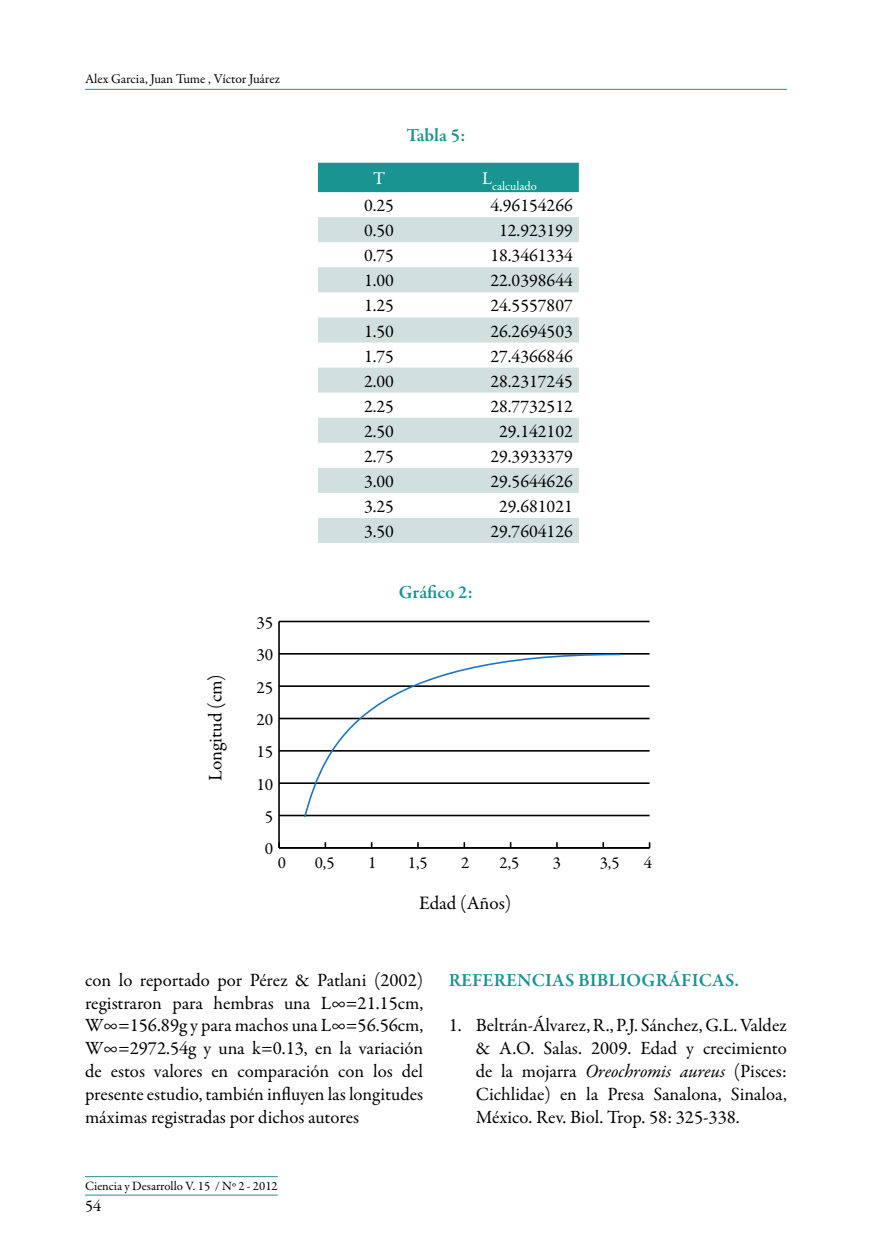
<style>
.page{position:relative;width:872px;height:1255px;background:#fff}
.page>*{position:absolute;margin:0;border:0;box-sizing:border-box;transform-origin:0 0}
.t1{font:19.2px "Garamond Premr Pro";color:#000}
.t2{font:18.75px/22.8px "Garamond Premr Pro";color:#000;text-align:justify}
.t3{font:600 18.75px "Garamond Premr Pro";letter-spacing:.005em;color:#1a9490}
.t4{font:18px "Garamond Premr Pro";color:#000}
.t5{font:18px "Garamond Premr Pro";color:#fff}
.t6{font:17.4px "Garamond Premr Pro";color:#000}
.t7{font:16.95px "Garamond Premr Pro";color:#000}
.t8{font:16.5px "Garamond Premr Pro";color:#000}
.t9{font:13.5px "Garamond Premr Pro";letter-spacing:-.005em;color:#000}
.t10{font:12.75px "Garamond Premr Pro";color:#000}
.t11{font:12.6px "Garamond Premr Pro";color:#fff}
.s1{font-style:italic}
</style>
<div class="page">
<hr style="left:85px;top:89px;width:702px;height:1px;background:#1a9490">
<hr style="left:85px;top:1194px;width:193px;height:1px;background:#1a9490">
<hr style="left:85px;top:1176px;width:193px;height:1px;background:#1a9490">
<div style="left:318px;top:163px;width:261px;height:29px;background:#1a9490"></div>
<svg style="left:318px;top:217px;width:261px;height:326px;fill:#d1e0df"></svg>
<hr style="left:278px;top:621px;width:2px;height:226px;background:#000">
<hr style="left:279px;top:847px;width:370px;height:1px;background:#000">
<hr style="left:279px;top:814px;width:370px;height:2px;background:#000">
<hr style="left:279px;top:782px;width:370px;height:2px;background:#000">
<hr style="left:279px;top:750px;width:370px;height:1px;background:#000">
<hr style="left:279px;top:717px;width:370px;height:2px;background:#000">
<hr style="left:279px;top:685px;width:370px;height:2px;background:#000">
<hr style="left:279px;top:653px;width:370px;height:1px;background:#000">
<hr style="left:279px;top:620px;width:370px;height:2px;background:#000">
<svg style="left:303px;top:653px;width:318px;height:165px"></svg>
<p class="t9" style="left:85px;top:71px;width:196px">Alex Garcia, Juan Tume , Víctor Juárez</p>
<p class="t6" style="left:256px;top:612px;width:18px">35</p>
<p class="t1" style="left:204px;top:781px;width:108px;rotate:-90deg">Longitud (cm)</p>
<p class="t6" style="left:256px;top:644px;width:18px">30</p>
<p class="t6" style="left:256px;top:676px;width:18px">25</p>
<p class="t6" style="left:256px;top:709px;width:18px">20</p>
<p class="t6" style="left:256px;top:741px;width:18px">15</p>
<p class="t6" style="left:256px;top:773px;width:18px">10</p>
<p class="t6" style="left:265px;top:806px;width:10px">5</p>
<p class="t3" style="left:406px;top:124px;width:61px">Tabla 5:</p>
<p class="t5" style="left:373px;top:167px;width:14px">T</p>
<p class="t11" style="left:482px;top:178px;width:56px"><sup>L</sup>calculado</p>
<p class="t4" style="left:364px;top:195px;width:31px">0.25</p>
<p class="t4" style="left:490px;top:195px;width:84px">4.96154266</p>
<p class="t4" style="left:364px;top:220px;width:31px">0.50</p>
<p class="t4" style="left:499px;top:220px;width:75px">12.923199</p>
<p class="t4" style="left:364px;top:245px;width:31px">0.75</p>
<p class="t4" style="left:490px;top:245px;width:84px">18.3461334</p>
<p class="t4" style="left:364px;top:270px;width:31px">1.00</p>
<p class="t4" style="left:490px;top:270px;width:84px">22.0398644</p>
<p class="t4" style="left:364px;top:295px;width:31px">1.25</p>
<p class="t4" style="left:490px;top:295px;width:84px">24.5557807</p>
<p class="t4" style="left:364px;top:320px;width:31px">1.50</p>
<p class="t4" style="left:490px;top:320px;width:84px">26.2694503</p>
<p class="t4" style="left:364px;top:345px;width:31px">1.75</p>
<p class="t4" style="left:490px;top:345px;width:84px">27.4366846</p>
<p class="t4" style="left:364px;top:370px;width:31px">2.00</p>
<p class="t4" style="left:490px;top:370px;width:84px">28.2317245</p>
<p class="t4" style="left:364px;top:395px;width:31px">2.25</p>
<p class="t4" style="left:490px;top:395px;width:84px">28.7732512</p>
<p class="t4" style="left:364px;top:420px;width:31px">2.50</p>
<p class="t4" style="left:499px;top:420px;width:75px">29.142102</p>
<p class="t4" style="left:364px;top:445px;width:31px">2.75</p>
<p class="t4" style="left:490px;top:445px;width:84px">29.3933379</p>
<p class="t4" style="left:364px;top:470px;width:31px">3.00</p>
<p class="t4" style="left:490px;top:470px;width:84px">29.5644626</p>
<p class="t4" style="left:364px;top:495px;width:31px">3.25</p>
<p class="t4" style="left:499px;top:495px;width:75px">29.681021</p>
<p class="t4" style="left:364px;top:520px;width:31px">3.50</p>
<p class="t4" style="left:490px;top:520px;width:84px">29.7604126</p>
<p class="t3" style="left:399px;top:580px;width:76px">Gráfico 2:</p>
<p class="t6" style="left:265px;top:838px;width:10px">0</p>
<p class="t7" style="left:278px;top:852px;width:10px">0</p>
<p class="t7" style="left:315px;top:852px;width:21px">0,5</p>
<p class="t7" style="left:368px;top:852px;width:10px">1</p>
<p class="t7" style="left:408px;top:852px;width:21px">1,5</p>
<p class="t7" style="left:461px;top:852px;width:10px">2</p>
<p class="t7" style="left:499px;top:852px;width:21px">2,5</p>
<p class="t7" style="left:553px;top:852px;width:10px">3</p>
<p class="t7" style="left:599px;top:852px;width:21px">3,5</p>
<p class="t7" style="left:644px;top:852px;width:10px">4</p>
<p class="t1" style="left:419px;top:890px;width:94px">Edad (Años)</p>
<p class="t2" style="left:85px;top:968px;width:340px">con lo reportado por Pérez &amp; Patlani (2002) registraron para hembras una L∞=21.15cm, W∞=156.89g y para machos una L∞=56.56cm, W∞=2972.54g y una k=0.13, en la variación de estos valores en comparación con los del presente estudio, también influyen las longitudes máximas registradas por dichos autores</p>
<p class="t10" style="left:85px;top:1177px;width:194px">Ciencia y Desarrollo v. 15 / Nº 2 - 2012</p>
<p class="t8" style="left:85px;top:1196px;width:18px">54</p>
<p class="t3" style="left:449px;top:968px;width:292px">REFERENCIAS BIBLIOGRÁFICAS.</p>
<p class="t2" style="left:476px;top:1014px;width:313px;text-indent:-27px">1. Beltrán-Álvarez, R., P.J. Sánchez, G.L. Valdez &amp; A.O. Salas. 2009. Edad y crecimiento de la mojarra <span class="s1">Oreochromis aureus</span> (Pisces:<br>Cichlidae) en la Presa Sanalona, Sinaloa, México. Rev. Biol. Trop. 58: 325-338.</p>
</div>
